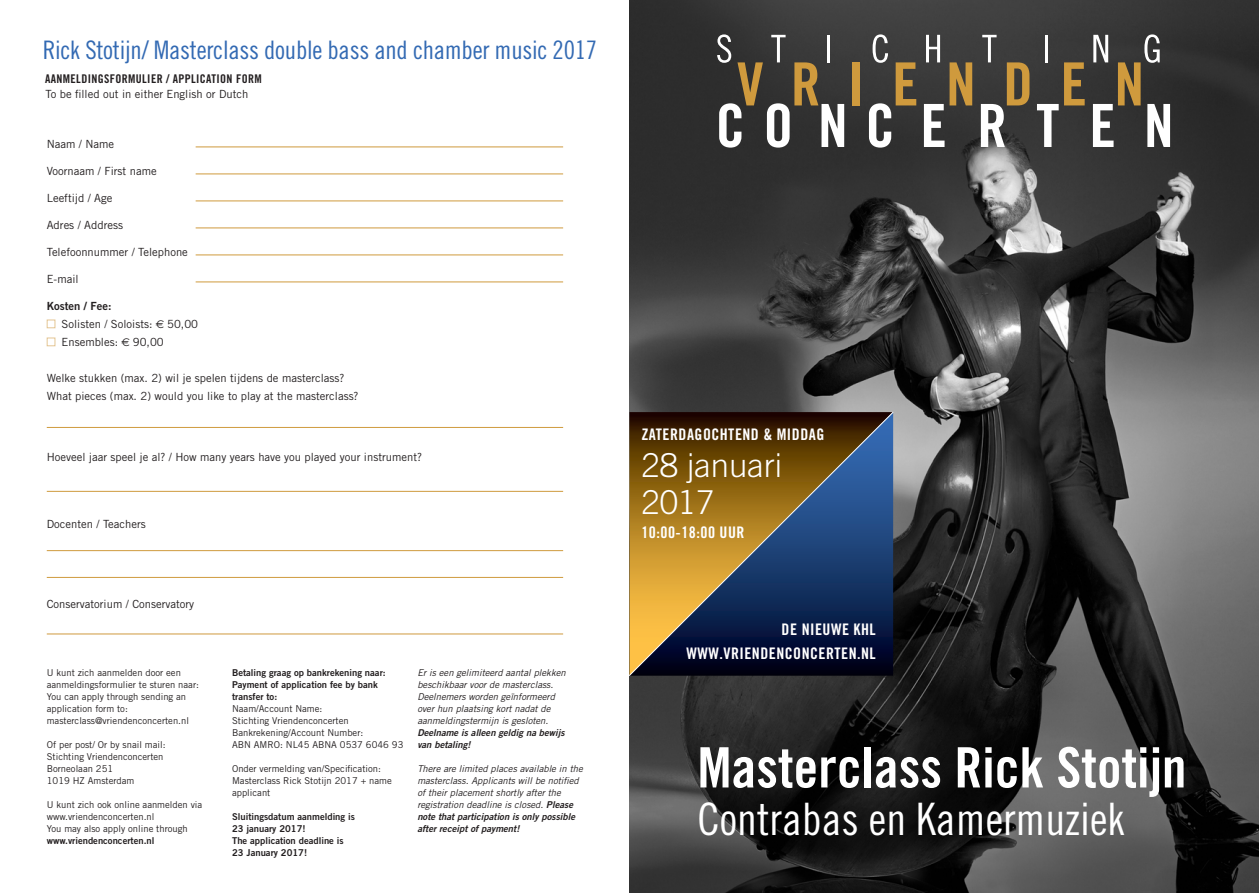
<style>
.page{position:relative;width:1259px;height:893px;background:#fff}
.page>*{position:absolute;margin:0;border:0;box-sizing:border-box;transform-origin:0 0}
.t1{font:55.8px "Trade Gothic Bold Cond Twenty";color:#fff}
.t2{font:44.7px "Trade Gothic Cond Eighteen";color:#fff}
.t3{font:300 32.85px "Trade Gothic";color:#fff}
.t4{font:25.5px "Trade Gothic Cond Eighteen";letter-spacing:-.01em;color:#336ab3}
.t5{font:15.9px "Trade Gothic Bold Cond Twenty";letter-spacing:.03em;color:#fff}
.t6{font:12px "Trade Gothic Bold Cond Twenty";letter-spacing:.03em;color:#231f20}
.t7{font:11.25px "Trade Gothic";color:#231f20}
.t8{font:11.25px "Trade Gothic Bold Two";color:#231f20}
.t9{font:9.45px/12px "Trade Gothic";color:#231f20}
.t10{font:italic 9.45px/12px "Trade Gothic";color:#231f20}
.t11{font:9.45px/12px "Trade Gothic Bold Two";color:#231f20}
.s1{font-family:"Euro Sans"}
.s2{font-family:"Trade Gothic Bold Two"}
</style>
<div class="page">
<img style="left:629px;top:0;width:630px;height:893px">
<div style="left:47px;top:320px;width:8px;height:8px;border:1px solid #e4c694"></div>
<div style="left:47px;top:338px;width:8px;height:8px;border:1px solid #e4c694"></div>
<hr style="left:196px;top:147px;width:367px;height:1px;background:#cf9a3d">
<hr style="left:196px;top:174px;width:367px;height:1px;background:#cf9a3d">
<hr style="left:196px;top:201px;width:367px;height:1px;background:#cf9a3d">
<hr style="left:196px;top:228px;width:367px;height:1px;background:#cf9a3d">
<hr style="left:196px;top:255px;width:367px;height:1px;background:#cf9a3d">
<hr style="left:196px;top:282px;width:367px;height:1px;background:#cf9a3d">
<hr style="left:47px;top:427px;width:516px;height:1px;background:#cf9a3d">
<hr style="left:47px;top:491px;width:516px;height:1px;background:#cf9a3d">
<hr style="left:47px;top:550px;width:516px;height:1px;background:#cf9a3d">
<hr style="left:47px;top:577px;width:516px;height:1px;background:#cf9a3d">
<hr style="left:47px;top:634px;width:516px;height:1px;background:#cf9a3d">
<svg style="left:629px;top:411px;width:265px;height:266px;background:#504939"></svg>
<div style="left:852px;top:62px;width:8px;height:43px;background:#cf9a3d"></div>
<svg style="left:1064px;top:62px;width:20px;height:43px"></svg>
<svg style="left:1037px;top:104px;width:21px;height:43px"></svg>
<svg style="left:717px;top:34px;width:127px;height:114px;background:#5f5a52"></svg>
<hr style="left:827px;top:35px;width:3px;height:27px;background:#fff">
<svg style="left:869px;top:34px;width:47px;height:114px;background:#615c52"></svg>
<svg style="left:924px;top:35px;width:48px;height:112px;background:#665f53"></svg>
<svg style="left:981px;top:35px;width:48px;height:112px;background:#696257"></svg>
<hr style="left:1045px;top:35px;width:3px;height:27px;background:#fff">
<svg style="left:1093px;top:34px;width:77px;height:113px"></svg>
<p class="t4" style="left:43px;top:35px;width:556px">Rick Stotijn/ Masterclass double bass and chamber music 2017</p>
<p class="t6" style="left:45px;top:71px;width:218px">AANMELDINGSFORMULIER / APPLICATION FORM</p>
<p class="t7" style="left:46px;top:87px;width:204px">To be filled out in either English or Dutch</p>
<p class="t7" style="left:47px;top:137px;width:69px">Naam / Name</p>
<p class="t7" style="left:47px;top:164px;width:111px">Voornaam / First name</p>
<p class="t7" style="left:47px;top:191px;width:67px">Leeftijd / Age</p>
<p class="t7" style="left:47px;top:218px;width:78px">Adres / Address</p>
<p class="t7" style="left:47px;top:245px;width:143px">Telefoonnummer / Telephone</p>
<p class="t7" style="left:47px;top:272px;width:33px">E-mail</p>
<p class="t8" style="left:47px;top:299px;width:66px">Kosten / Fee:</p>
<p class="t7" style="left:62px;top:317px;width:138px">Solisten / Soloists: <span class="s1">€</span> 50,00</p>
<p class="t7" style="left:62px;top:335px;width:104px">Ensembles: <span class="s1">€</span> 90,00</p>
<p class="t7" style="left:47px;top:371px;width:299px">Welke stukken (max. 2) wil je spelen tijdens de masterclass?</p>
<p class="t7" style="left:47px;top:389px;width:313px">What pieces (max. 2) would you like to play at the masterclass?</p>
<p class="t7" style="left:47px;top:450px;width:377px">Hoeveel jaar speel je al? / How many years have you played your instrument?</p>
<p class="t7" style="left:47px;top:517px;width:100px">Docenten / Teachers</p>
<p class="t7" style="left:47px;top:597px;width:149px">Conservatorium / Conservatory</p>
<p class="t9" style="left:47px;top:666px;width:154px">U kunt zich aanmelden door een aanmeldingsformulier te sturen naar:</p>
<p class="t9" style="left:47px;top:690px;width:141px">You can apply through sending an application form to:</p>
<p class="t9" style="left:47px;top:714px;width:144px">masterclass@vriendenconcerten.nl</p>
<p class="t9" style="left:47px;top:738px;width:120px">Of per post/ Or by snail mail:</p>
<p class="t9" style="left:47px;top:750px;width:118px">Stichting Vriendenconcerten</p>
<p class="t9" style="left:47px;top:762px;width:68px">Borneolaan 251</p>
<p class="t9" style="left:47px;top:774px;width:89px">1019 HZ Amsterdam</p>
<p class="t9" style="left:47px;top:798px;width:157px">U kunt zich ook online aanmelden via www.vriendenconcerten.nl</p>
<p class="t9" style="left:47px;top:822px;width:142px">You may also apply online through <span class="s2">www.vriendenconcerten.nl</span></p>
<p class="t11" style="left:232px;top:667px;width:155px">Betaling graag op bankrekening naar:</p>
<p class="t11" style="left:232px;top:679px;width:147px">Payment of application fee by bank transfer to:</p>
<p class="t9" style="left:232px;top:703px;width:118px">Naam/Account Name:<br>Stichting Vriendenconcerten</p>
<p class="t9" style="left:232px;top:727px;width:133px">Bankrekening/Account Number:</p>
<p class="t9" style="left:232px;top:739px;width:173px">ABN AMRO: NL45 ABNA 0537 6046 93</p>
<p class="t9" style="left:232px;top:763px;width:150px">Onder vermelding van/Specification:</p>
<p class="t9" style="left:232px;top:775px;width:161px">Masterclass Rick Stotijn 2017 + name applicant</p>
<p class="t11" style="left:232px;top:811px;width:124px">Sluitingsdatum aanmelding is<br>23 january 2017!</p>
<p class="t11" style="left:232px;top:835px;width:113px">The application deadline is<br>23 January 2017!</p>
<p class="t10" style="left:417px;top:666px;width:151px">Er is een gelimiteerd aantal plekken beschikbaar voor de masterclass.<br>Deelnemers worden geïnformeerd over hun plaatsing kort nadat de aanmeldingstermijn is gesloten.<br><span class="s2">Deelname isalleen geldig na bewijs van betaling!</span></p>
<p class="t10" style="left:417px;top:762px;width:167px">There are limited places available in the masterclass. Applicants will be notified of their placement shortly after the registration deadline is closed. <span class="s2">Please note thatparticipation isonlypossible afterreceiptofpayment!</span></p>
<p class="t5" style="left:641px;top:425px;width:184px">ZATERDAGOCHTEND &amp; MIDDAG</p>
<p class="t3" style="left:641px;top:446px;width:142px">28 januari</p>
<p class="t3" style="left:641px;top:483px;width:75px">2017</p>
<p class="t5" style="left:641px;top:523px;width:105px">10:00-18:00 UUR</p>
<p class="t5" style="left:781px;top:620px;width:96px">DE NIEUWE KHL</p>
<p class="t5" style="left:686px;top:643px;width:191px">WWW.VRIENDENCONCERTEN.NL</p>
<p class="t1" style="left:697px;top:734px;width:490px">Masterclass Rick Stotijn</p>
<p class="t2" style="left:697px;top:793px;width:429px">Contrabas en Kamermuziek</p>
</div>
